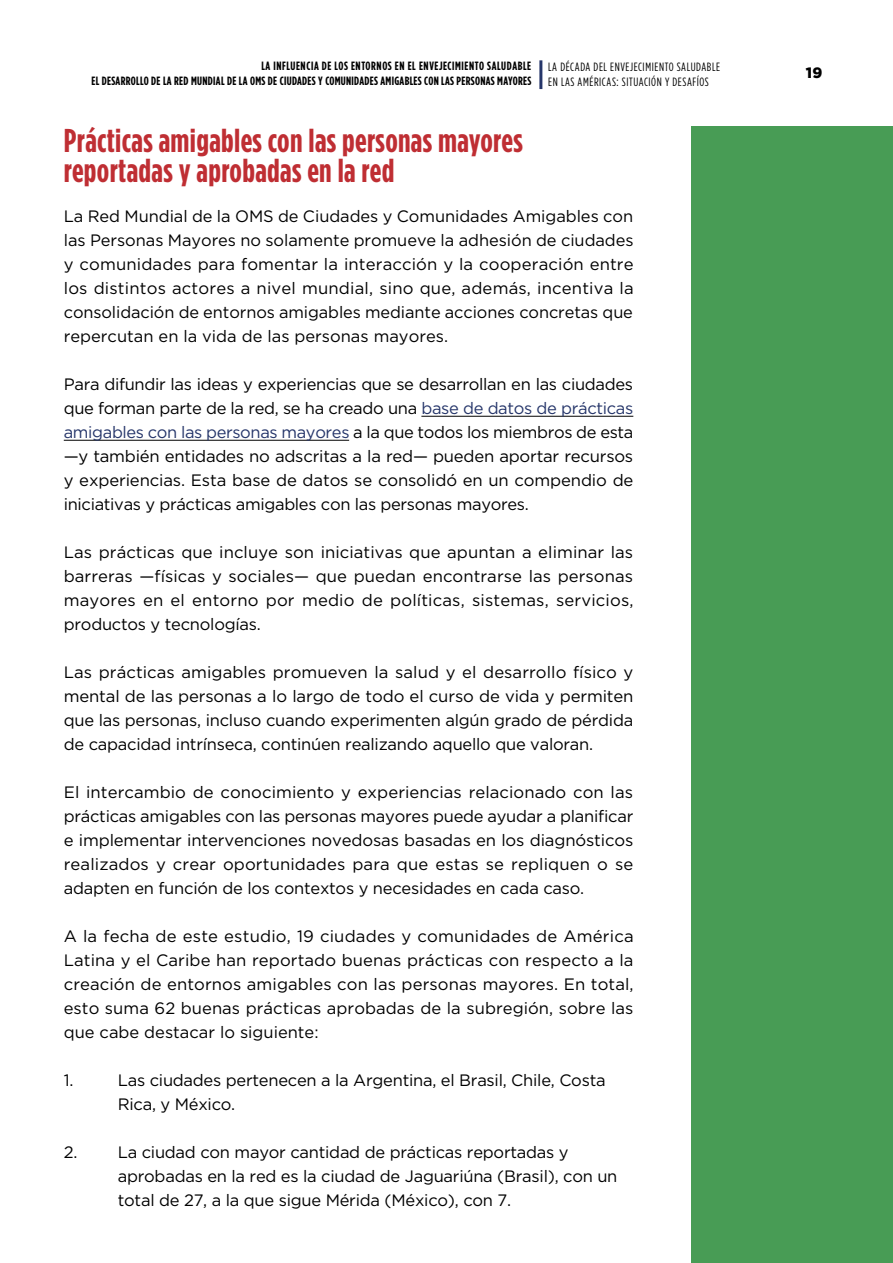
<style>
.page{position:relative;width:893px;height:1263px;background:#fff}
.page>*{position:absolute;margin:0;border:0;box-sizing:border-box;transform-origin:0 0}
.t1{font:700 33px/30px "Gotham Condensed";letter-spacing:.01em;color:#bf2e33}
.t2{font:16.5px/24px "Gotham";letter-spacing:-.015em;color:#000;text-align:justify}
.t3{font:900 15px "Gotham";color:#000}
.t4{font:700 12px/15px "Gotham Condensed";letter-spacing:.025em;color:#000;text-align:right}
.t5{font:12px/15px "Gotham Condensed";letter-spacing:.05em;color:#000}
.s1{color:#26366a}
</style>
<div class="page">
<hr style="left:539px;top:60px;width:3px;height:29px;background:#26366a">
<hr style="left:421px;top:416px;width:212px;height:1px;background:#000">
<hr style="left:64px;top:440px;width:285px;height:1px;background:#000">
<div style="left:691px;top:126px;width:202px;height:1137px;background:#489c55"></div>
<p class="t4" style="left:91px;top:58px;width:441px">LA INFLUENCIA DE LOS ENTORNOS EN EL ENVEJECIMIENTO SALUDABLE<br>EL DESARROLLO DE LA RED MUNDIAL DE LA OMS DE CIUDADES Y COMUNIDADES AMIGABLES CON LAS PERSONAS MAYORES</p>
<p class="t5" style="left:548px;top:59px;width:173px">LA DÉCADA DEL ENVEJECIMIENTO SALUDABLE<br>EN LAS AMÉRICAS: SITUACIÓN Y DESAFÍOS</p>
<h1 class="t1" style="left:64px;top:125px;width:460px">Prácticas amigables con las personas mayores reportadas y aprobadas en la red</h1>
<p class="t2" style="left:64px;top:204px;width:571px">La Red Mundial de la OMS de Ciudades y Comunidades Amigables con las Personas Mayores no solamente promueve la adhesión de ciudades y comunidades para fomentar la interacción y la cooperación entre los distintos actores a nivel mundial, sino que, además, incentiva la consolidación de entornos amigables mediante acciones concretas que repercutan en la vida de las personas mayores.</p>
<p class="t2" style="left:64px;top:372px;width:571px">Para difundir las ideas y experiencias que se desarrollan en las ciudades que forman parte de la red, se ha creado una <span class="s1">base de datos de prácticas amigables con las personas mayores</span> a la que todos los miembros de esta —y también entidades no adscritas a la red— pueden aportar recursos y experiencias. Esta base de datos se consolidó en un compendio de iniciativas y prácticas amigables con las personas mayores.</p>
<p class="t2" style="left:64px;top:540px;width:571px">Las prácticas que incluye son iniciativas que apuntan a eliminar las barreras —físicas y sociales— que puedan encontrarse las personas mayores en el entorno por medio de políticas, sistemas, servicios, productos y tecnologías.</p>
<p class="t2" style="left:64px;top:660px;width:571px">Las prácticas amigables promueven la salud y el desarrollo físico y mental de las personas a lo largo de todo el curso de vida y permiten que las personas, incluso cuando experimenten algún grado de pérdida de capacidad intrínseca, continúen realizando aquello que valoran.</p>
<p class="t2" style="left:64px;top:780px;width:571px">El intercambio de conocimiento y experiencias relacionado con las prácticas amigables con las personas mayores puede ayudar a planificar e implementar intervenciones novedosas basadas en los diagnósticos realizados y crear oportunidades para que estas se repliquen o se adapten en función de los contextos y necesidades en cada caso.</p>
<p class="t2" style="left:64px;top:924px;width:571px">A la fecha de este estudio, 19 ciudades y comunidades de América Latina y el Caribe han reportado buenas prácticas con respecto a la creación de entornos amigables con las personas mayores. En total, esto suma 62 buenas prácticas aprobadas de la subregión, sobre las que cabe destacar lo siguiente:</p>
<p class="t2" style="left:64px;top:1068px;width:11px">1.</p>
<p class="t2" style="left:118px;top:1068px;width:489px">Las ciudades pertenecen a la Argentina, el Brasil, Chile, Costa<br>Rica, y México.</p>
<p class="t2" style="left:64px;top:1140px;width:15px">2.</p>
<p class="t2" style="left:118px;top:1140px;width:501px;text-align:left">La ciudad con mayor cantidad de prácticas reportadas y aprobadas en la red es la ciudad de Jaguariúna (Brasil), con un total de 27, a la que sigue Mérida (México), con 7.</p>
<p class="t3" style="left:806px;top:64px;width:18px">19</p>
</div>
